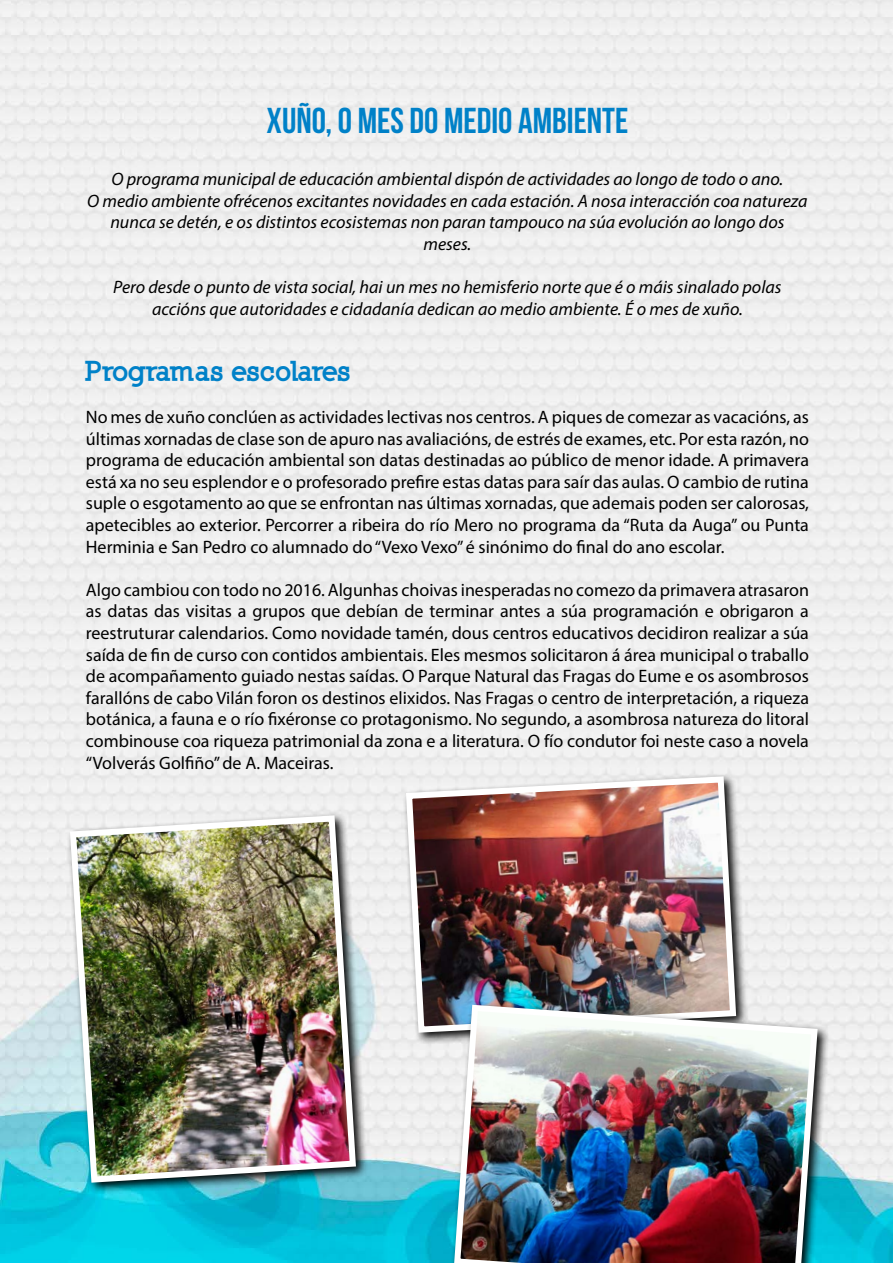
<style>
.page{position:relative;width:893px;height:1263px;background:#fff}
.page>*{position:absolute;margin:0;border:0;box-sizing:border-box;transform-origin:0 0}
.t1{font:36px "Bebas Neue";color:#0081c8}
.t2{font:900 27px "Nilland";letter-spacing:-.03em;color:#0081c8}
.t3{font:18px/21.6px "Myriad Pro";color:#000;text-align:justify}
.t4{font:italic 18px/21.6px "Myriad Pro";color:#000;text-align:center}
</style>
<div class="page">
<img style="left:0;top:0;width:893px;height:1263px">
<div style="left:67px;top:812px;width:302px;height:383px;background:#000;opacity:.98"></div>
<img style="left:67px;top:812px;width:292px;height:374px">
<div style="left:403px;top:773px;width:346px;height:272px;background:#000;opacity:.98"></div>
<img style="left:403px;top:773px;width:336px;height:263px">
<div style="left:451px;top:1001px;width:379px;height:262px;background:#000;opacity:.98"></div>
<img style="left:451px;top:1001px;width:370px;height:262px">
<p class="t1" style="left:266px;top:101px;width:363px">XUÑO, O MES DO MEDIO AMBIENTE</p>
<p class="t4" style="left:112px;top:168px;width:673px">O programa municipal de educación ambiental dispón de actividades ao longo de todo o ano.</p>
<p class="t4" style="left:87px;top:190px;width:722px">O medio ambiente ofrécenos excitantes novidades en cada estación. A nosa interacción coa natureza nunca se detén, e os distintos ecosistemas non paran tampouco na súa evolución ao longo dos meses.</p>
<p class="t4" style="left:113px;top:276px;width:670px">Pero desde o punto de vista social, hai un mes no hemisferio norte que é o máis sinalado polas accións que autoridades e cidadanía dedican ao medio ambiente. É o mes de xuño.</p>
<p class="t2" style="left:86px;top:353px;width:267px">Programas escolares</p>
<p class="t3" style="left:86px;top:406px;width:725px">No mes de xuño conclúen as actividades lectivas nos centros. A piques de comezar as vacacións, as últimas xornadas de clase son de apuro nas avaliacións, de estrés de exames, etc. Por esta razón, no programa de educación ambiental son datas destinadas ao público de menor idade. A primavera está xa no seu esplendor e o profesorado prefire estas datas para saír das aulas. O cambio de rutina suple o esgotamento ao que se enfrontan nas últimas xornadas, que ademais poden ser calorosas, apetecibles ao exterior. Percorrer a ribeira do río Mero no programa da “Ruta da Auga” ou Punta Herminia e San Pedro co alumnado do “Vexo Vexo” é sinónimo do final do ano escolar.</p>
<p class="t3" style="left:86px;top:579px;width:725px">Algo cambiou con todo no 2016. Algunhas choivas inesperadas no comezo da primavera atrasaron as datas das visitas a grupos que debían de terminar antes a súa programación e obrigaron a reestruturar calendarios. Como novidade tamén, dous centros educativos decidiron realizar a súa saída de fin de curso con contidos ambientais. Eles mesmos solicitaron á área municipal o traballo de acompañamento guiado nestas saídas. O Parque Natural das Fragas do Eume e os asombrosos farallóns de cabo Vilán foron os destinos elixidos. Nas Fragas o centro de interpretación, a riqueza botánica, a fauna e o río fixéronse co protagonismo. No segundo, a asombrosa natureza do litoral combinouse coa riqueza patrimonial da zona e a literatura. O fío condutor foi neste caso a novela “Volverás Golfiño” de A. Maceiras.</p>
</div>
